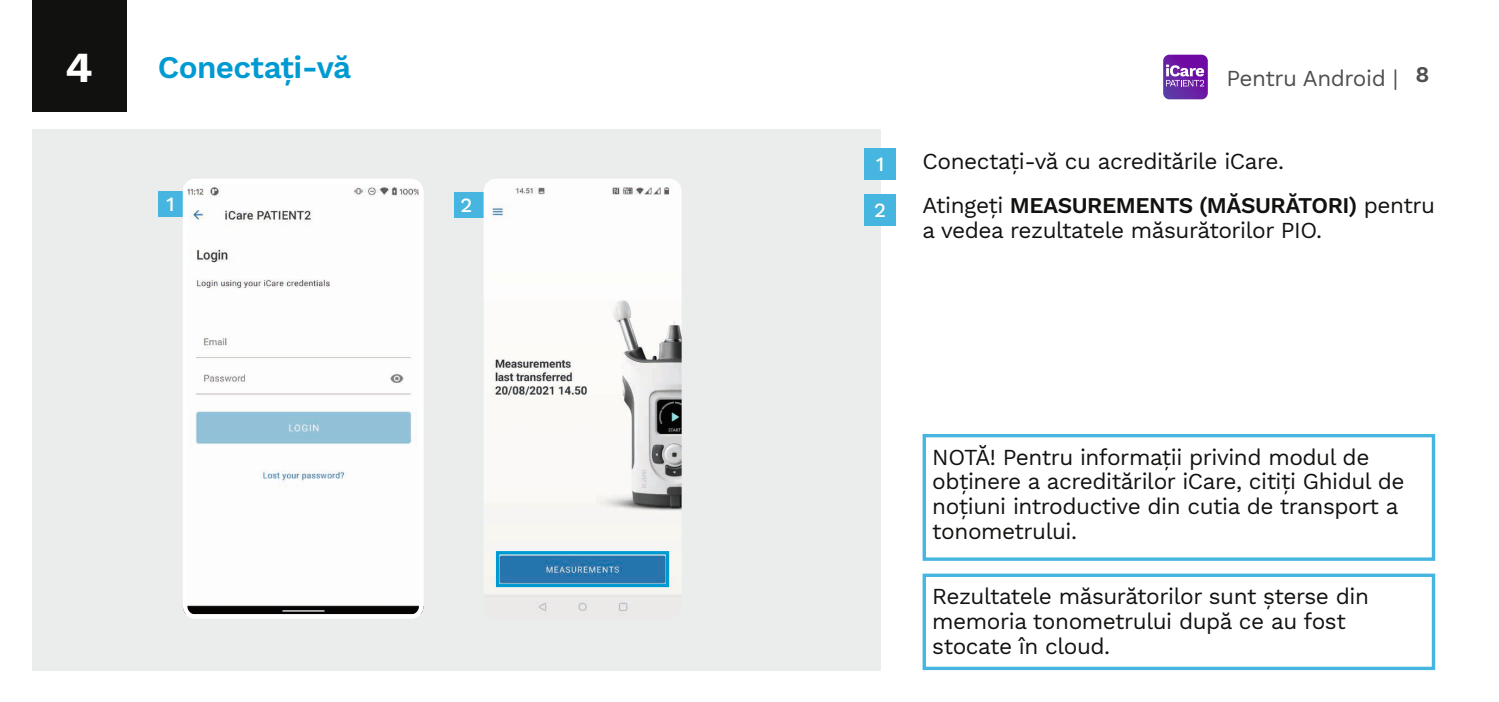
<style>
.page{position:relative;width:1499px;height:702px;background:#fff}
.page>*{position:absolute;margin:0;border:0;box-sizing:border-box;transform-origin:0 0}
.t1{font:700 42.75px "Work Sans";color:#fff}
.Otsikko_1{font:600 31.5px "Work Sans";letter-spacing:-.02em;color:#009ad2}
.information{font:22.5px/24.8px "Work Sans";letter-spacing:-.02em;color:#11110f}
.listateksti{font:22.5px/24.8px "Work Sans";letter-spacing:-.02em;color:#11110f}
.Otsikko_1-2{font:22.5px "Work Sans";letter-spacing:-.02em;color:#4d4f4e}
.t2{font:600 22.5px "Work Sans";color:#4d4f4e}
.Round_numbers{font:500 20.25px "Work Sans";color:#fff}
.s1{font-weight:600}
</style>
<div class="page">
<div style="left:32px;top:0;width:94px;height:112px;background:#11110f"></div>
<div style="left:32px;top:129px;width:848px;height:541px;background:#ebecec"></div>
<div style="left:864px;top:148px;width:32px;height:32px;background:#46b5df"></div>
<div style="left:864px;top:194px;width:32px;height:32px;background:#46b5df"></div>
<div style="left:454px;top:192px;width:30px;height:25px;background:#46b5df"></div>
<div style="left:158px;top:191px;width:47px;height:26px;background:#46b5df"></div>
<img style="left:188px;top:185px;width:230px;height:429px">
<div style="left:183px;top:179px;width:240px;height:440px;border:4px solid #fff;border-radius:11px"></div>
<img style="left:484px;top:179px;width:198px;height:432px">
<div style="left:496px;top:551px;width:173px;height:36px;border:3px solid #009ad2"></div>
<div style="left:922px;top:434px;width:513px;height:126px;border:3px solid #46b5df"></div>
<svg style="left:1163px;top:55px;width:45px;height:44px;background:#8343b3"></svg>
<div style="left:922px;top:573px;width:513px;height:97px;border:3px solid #46b5df"></div>
<p class="t1" style="left:65px;top:35px;width:29px">4</p>
<p class="Otsikko_1" style="left:158px;top:44px;width:195px">Conectați-vă</p>
<p class="t2" style="left:1415px;top:57px;width:16px">8</p>
<p class="Otsikko_1-2" style="left:1226px;top:65px;width:173px">Pentru Android |</p>
<p class="Round_numbers" style="left:876px;top:149px;width:10px">1</p>
<p class="Round_numbers" style="left:167px;top:189px;width:10px">1</p>
<p class="Round_numbers" style="left:460px;top:190px;width:13px">2</p>
<p class="Round_numbers" style="left:874px;top:195px;width:13px">2</p>
<p class="listateksti" style="left:922px;top:150px;width:363px">Conectați-vă cu acreditările iCare.</p>
<p class="listateksti" style="left:922px;top:194px;width:514px">Atingeți <span class="s1">MEASUREMENTS (MĂSURĂTORI)</span> pentru a vedea rezultatele măsurătorilor PIO.</p>
<p class="information" style="left:932px;top:445px;width:474px">NOTĂ! Pentru informații privind modul de obținere a acreditărilor iCare, citiți Ghidul de noțiuni introductive din cutia de transport a tonometrului.</p>
<p class="information" style="left:932px;top:585px;width:438px">Rezultatele măsurătorilor sunt șterse din memoria tonometrului după ce au fost stocate în cloud.</p>
</div>
